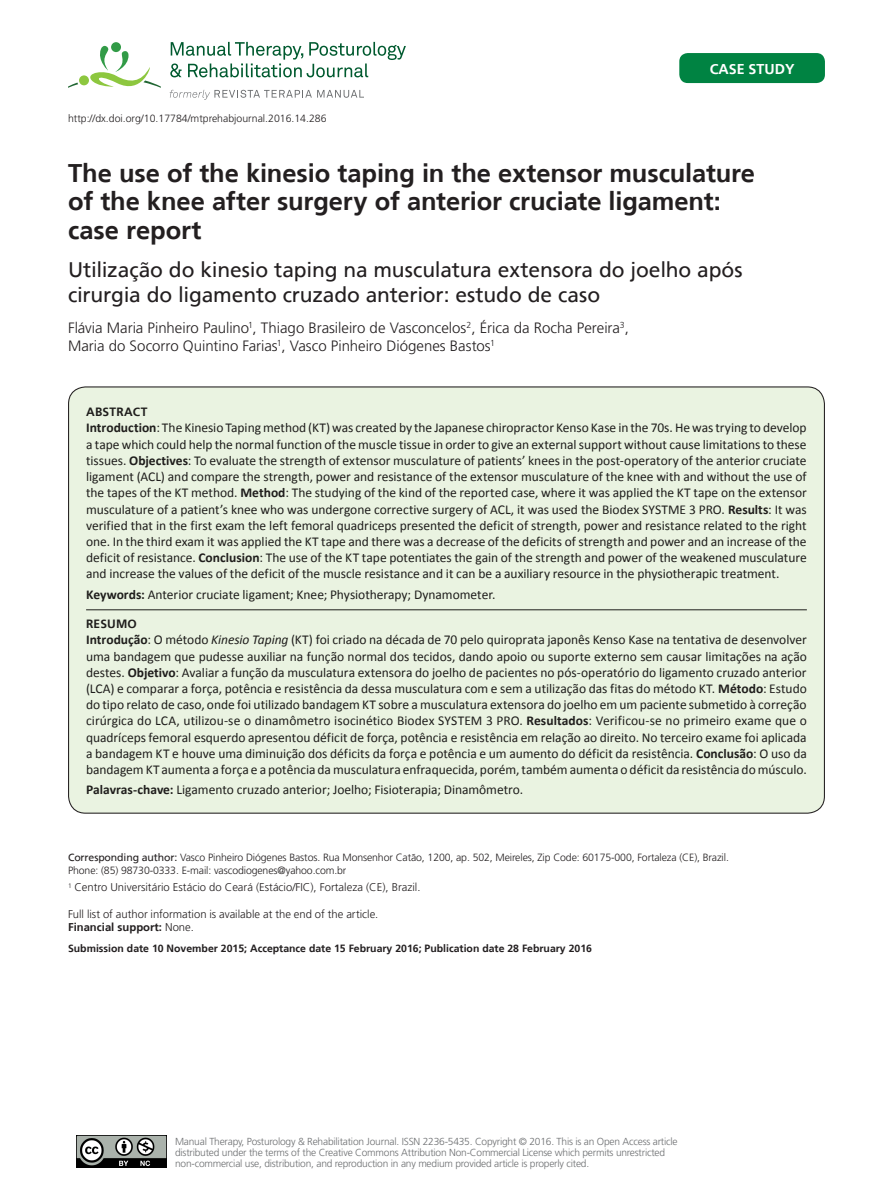
<style>
.page{position:relative;width:893px;height:1191px;background:#fff}
.page>*{position:absolute;margin:0;border:0;box-sizing:border-box;transform-origin:0 0}
.ArticleTitle{font:700 25.5px/28.5px "Frutiger";letter-spacing:-.005em;color:#231f20}
.ArticleTitle-Trans1{font:21px/25.2px "Frutiger";letter-spacing:-.01em;color:#231f20}
.Authors{font:300 15px/18px "Frutiger";color:#231f20}
.ArticleTypeAlt{font:700 14.25px "Frutiger";color:#fff}
.t1{font:13.5px/16.2px "Calibri";letter-spacing:-.005em;color:#231f20;text-align:justify}
.t2{font:700 12px "Frutiger";letter-spacing:.015em;color:#231f20}
.Affiliations{font:300 11.25px "Frutiger";color:#231f20}
.fnArticleOther{font:300 11.25px "Frutiger";color:#231f20}
.fnSupported-by{font:700 11.25px "Frutiger";color:#231f20}
.Correspondence{font:300 10.5px/12.6px "Frutiger";letter-spacing:-.01em;color:#231f20}
.History{font:700 10.5px "Frutiger";color:#231f20}
.ArticleDOIAlt{font:300 10.5px "Frutiger";color:#231f20}
.cc_by-nc{font:300 10.2px/11.2px "Frutiger";letter-spacing:-.02em;color:#6d6f71}
.s1{font-weight:700}
.s2{font-style:italic}
.s3{font-weight:400}
.s4{font-weight:300}
</style>
<div class="page">
<img style="left:77px;top:1135px;width:90px;height:32px">
<svg style="left:170px;top:42px;width:236px;height:35px"></svg>
<div style="left:111px;top:42px;width:10px;height:10px;background:#329b47;border-radius:50%"></div>
<div style="left:79px;top:75px;width:10px;height:10px;background:#8dc73f;border-radius:50%"></div>
<svg style="left:85px;top:46px;width:76px;height:42px"></svg>
<svg style="left:68px;top:83px;width:10px;height:5px"></svg>
<svg style="left:170px;top:90px;width:194px;height:10px"></svg>
<div style="left:679px;top:53px;width:146px;height:30px;background:#008342;border-radius:9px"></div>
<div style="left:69px;top:387px;width:755px;height:426px;background:#eaf3e1;border-radius:17px"></div>
<hr style="left:86px;top:609px;width:721px;height:1px;background:#231f20">
<p class="ArticleDOIAlt" style="left:68px;top:112px;width:260px">http://dx.doi.org/10.17784/mtprehabjournal.2016.14.286</p>
<p class="ArticleTypeAlt" style="left:710px;top:61px;width:86px">CASE STUDY</p>
<p class="ArticleTitle" style="left:68px;top:158px;width:689px">The use of the kinesio taping in the extensor musculature of the knee after surgery of anterior cruciate ligament: case report</p>
<p class="ArticleTitle-Trans1" style="left:68px;top:256px;width:676px">Utilização do kinesio taping na musculatura extensora do joelho após cirurgia do ligamento cruzado anterior: estudo de caso</p>
<p class="Authors" style="left:68px;top:318px;width:562px">Flávia Maria Pinheiro Paulino<sup>1</sup>, Thiago Brasileiro de Vasconcelos<sup>2</sup>, Érica da Rocha Pereira<sup>3</sup>,<br>Maria do Socorro Quintino Farias<sup>1</sup>, Vasco Pinheiro Diógenes Bastos<sup>1</sup></p>
<p class="t2" style="left:86px;top:405px;width:63px">ABSTRACT</p>
<p class="t1" style="left:86px;top:420px;width:722px"><span class="s1">Introduction</span>: The Kinesio Taping method (KT) was created by the Japanese chiropractor Kenso Kase in the 70s. He was trying to develop a tape which could help the normal function of the muscle tissue in order to give an external support without cause limitations to these tissues. <span class="s1">Objectives</span>: To evaluate the strength of extensor musculature of patients’ knees in the post-operatory of the anterior cruciate ligament (ACL) and compare the strength, power and resistance of the extensor musculature of the knee with and without the use of the tapes of the KT method. <span class="s1">Method</span>: The studying of the kind of the reported case, where it was applied the KT tape on the extensor musculature of a patient’s knee who was undergone corrective surgery of ACL, it was used the Biodex SYSTME 3 PRO. <span class="s1">Results</span>: It was verified that in the first exam the left femoral quadriceps presented the deficit of strength, power and resistance related to the right one. In the third exam it was applied the KT tape and there was a decrease of the deficits of strength and power and an increase of the deficit of resistance. <span class="s1">Conclusion</span>: The use of the KT tape potentiates the gain of the strength and power of the weakened musculature and increase the values of the deficit of the muscle resistance and it can be a auxiliary resource in the physiotherapic treatment.</p>
<p class="t1" style="left:86px;top:586px;width:411px"><span class="s1">Keywords:</span> Anterior cruciate ligament; Knee; Physiotherapy; Dynamometer.</p>
<p class="t2" style="left:86px;top:617px;width:52px">RESUMO</p>
<p class="t1" style="left:86px;top:632px;width:722px"><span class="s1">Introdução</span>: O método <span class="s2">Kinesio Taping</span> (KT) foi criado na década de 70 pelo quiroprata japonês Kenso Kase na tentativa de desenvolver uma bandagem que pudesse auxiliar na função normal dos tecidos, dando apoio ou suporte externo sem causar limitações na ação destes. <span class="s1">Objetivo</span>: Avaliar a função da musculatura extensora do joelho de pacientes no pós-operatório do ligamento cruzado anterior (LCA) e comparar a força, potência e resistência da dessa musculatura com e sem a utilização das fitas do método KT. <span class="s1">Método</span>: Estudo do tipo relato de caso, onde foi utilizado bandagem KT sobre a musculatura extensora do joelho em um paciente submetido à correção cirúrgica do LCA, utilizou-se o dinamômetro isocinético Biodex SYSTEM 3 PRO. <span class="s1">Resultados</span>: Verificou-se no primeiro exame que o quadríceps femoral esquerdo apresentou déficit de força, potência e resistência em relação ao direito. No terceiro exame foi aplicada a bandagem KT e houve uma diminuição dos déficits da força e potência e um aumento do déficit da resistência. <span class="s1">Conclusão</span>: O uso da bandagem KT aumenta a força e a potência da musculatura enfraquecida, porém, também aumenta o déficit da resistência do músculo.</p>
<p class="t1" style="left:86px;top:782px;width:439px"><span class="s1">Palavras-chave:</span> Ligamento cruzado anterior; Joelho; Fisioterapia; Dinamômetro.</p>
<p class="Correspondence" style="left:68px;top:851px;width:662px"><span class="s3">Corresponding author:</span> Vasco Pinheiro Diógenes Bastos. Rua Monsenhor Catão, 1200, ap. 502, Meireles, Zip Code: 60175-000, Fortaleza (CE), Brazil.<br>Phone: (85) 98730-0333. E-mail: vascodiogenes@yahoo.com.br</p>
<p class="Affiliations" style="left:68px;top:881px;width:354px"><sup>1</sup> Centro Universitário Estácio do Ceará (Estácio/FIC), Fortaleza (CE), Brazil.</p>
<p class="fnArticleOther" style="left:68px;top:907px;width:312px">Full list of author information is available at the end of the article.</p>
<p class="fnSupported-by" style="left:68px;top:920px;width:127px">Financial support: <span class="s4">None.</span></p>
<p class="History" style="left:68px;top:942px;width:526px">Submission date 10 November 2015; Acceptance date 15 February 2016; Publication date 28 February 2016</p>
<p class="cc_by-nc" style="left:175px;top:1136px;width:504px">Manual Therapy, Posturology &amp; Rehabilitation Journal. ISSN 2236-5435. Copyright © 2016. This is an Open Access article distributed under the terms of the Creative Commons Attribution Non-Commercial License which permits unrestricted non‑commercial use, distribution, and reproduction in any medium provided article is properly cited.</p>
</div>
